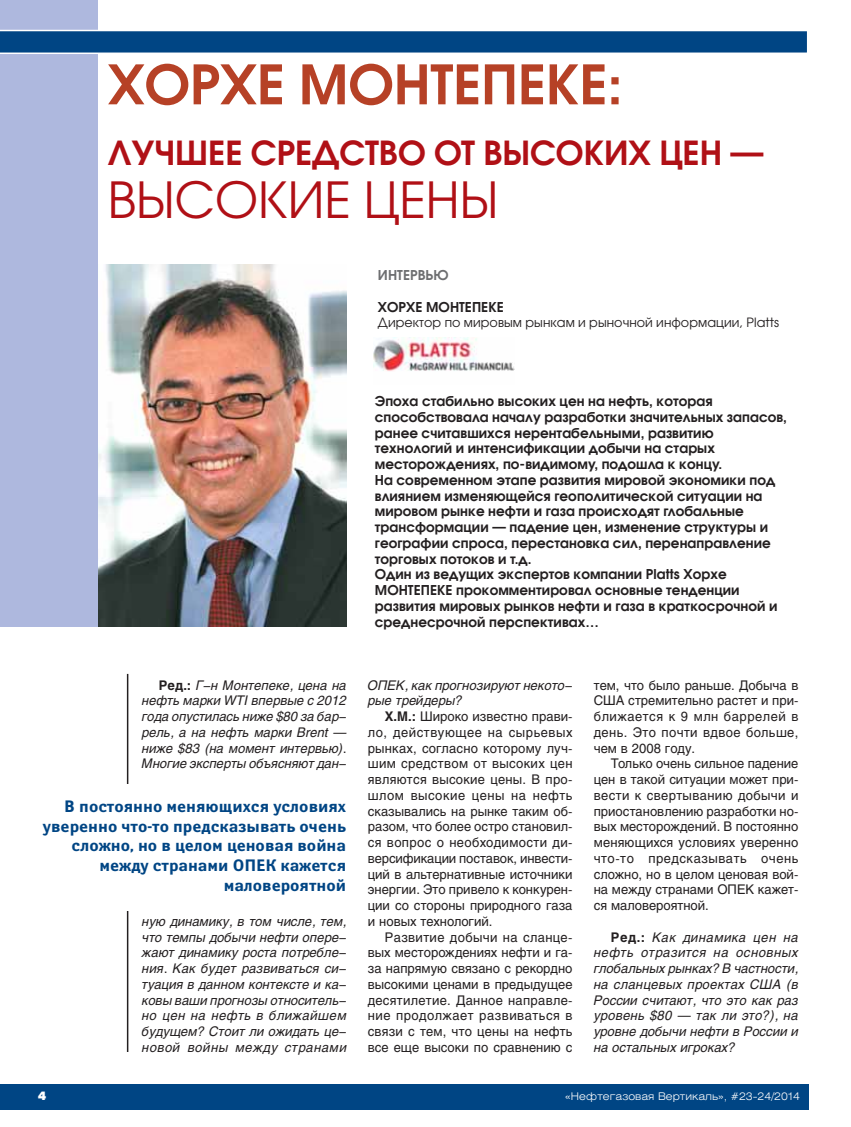
<style>
.page{position:relative;width:851px;height:1127px;background:#fff}
.page>*{position:absolute;margin:0;border:0;box-sizing:border-box;transform-origin:0 0}
.t1{font:600 54px "Avant Garde Gothic C";color:#b64126}
.t2{font:49.5px "Avant Garde Gothic C";color:#b01016}
.t3{font:600 33px "Avant Garde Gothic C";color:#b01016}
.t4{font:700 16.5px/19.8px "Yanus C";color:#004584;text-align:right}
.t5{font:600 13.5px/15.8px "Avant Garde Gothic C";letter-spacing:.005em;color:#231f20}
.t6{font:600 13.5px "Avant Garde Gothic C";letter-spacing:.005em;color:#6d6e70}
.t7{font:13.2px/15.8px "Helios";color:#231f20;text-align:justify}
.t8{font:italic 13.2px/15.8px "Helios";color:#231f20;text-align:justify}
.t9{font:12.75px "Avant Garde Gothic C";letter-spacing:.005em;color:#231f20}
.t10{font:12px "Futura Futuris XC";color:#fff}
.t11{font:300 10.5px "Helios Ext";color:#fff}
.s1{font-weight:700;font-style:normal}
.s2{font-weight:700}
</style>
<div class="page">
<img style="left:98px;top:264px;width:248px;height:363px">
<div style="left:0;top:1084px;width:808px;height:26px;background:#004584"></div>
<div style="left:0;top:0;width:98px;height:627px;background:#aeb8de"></div>
<svg style="left:0;top:30px;width:807px;height:24px;background:#1d5a91"></svg>
<hr style="left:127px;top:674px;width:1px;height:378px;background:#231f20">
<div style="left:34px;top:784px;width:312px;height:126px;background:#fff"></div>
<img style="left:373px;top:337px;width:142px;height:34px">
<h1 class="t1" style="left:108px;top:64px;width:516px">ХОРХЕ МОНТЕПЕКЕ:</h1>
<h3 class="t3" style="left:108px;top:140px;width:657px">ЛУЧШЕЕ СРЕДСТВО ОТ ВЫСОКИХ ЦЕН —</h3>
<h2 class="t2" style="left:108px;top:181px;width:392px">ВЫСОКИЕ ЦЕНЫ</h2>
<p class="t6" style="left:378px;top:270px;width:72px">ИНТЕРВЬЮ</p>
<p class="t5" style="left:378px;top:300px;width:127px">ХОРХЕ МОНТЕПЕКЕ</p>
<p class="t9" style="left:378px;top:318px;width:402px">Директор по мировым рынкам и рыночной информации, Platts</p>
<p class="t8" style="left:142px;top:677px;width:206px;text-indent:17px"><span class="s1">Ред.:</span> Г−н Монтепеке, цена на нефть марки WTI впервые с 2012 года опустилась ниже $80 за бар− рель, а на нефть марки Brent – ниже $83 (на момент интервью).<br>Многие эксперты объясняют дан−</p>
<p class="t4" style="left:43px;top:798px;width:304px">В постоянно меняющихся условиях уверенно что-то предсказывать очень сложно, но в целом ценовая война между странами ОПЕК кажется маловероятной</p>
<p class="t10" style="left:38px;top:1091px;width:10px">4</p>
<p class="t8" style="left:142px;top:913px;width:206px">ную динамику, в том числе, тем, что темпы добычи нефти опере− жают динамику роста потребле− ния. Как будет развиваться си− туация в данном контексте и ка− ковы ваши прогнозы относитель− но цен на нефть в ближайшем будущем? Стоит ли ожидать це− новой войны между странами</p>
<p class="t5" style="left:375px;top:395px;width:413px">Эпоха стабильно высоких цен на нефть, которая способствовала началу разработки значительных запасов, ранее считавшихся нерентабельными, развитию технологий и интенсификации добычи на старых месторождениях, по-видимому, подошла к концу.<br>На современном этапе развития мировой экономики под влиянием изменяющейся геополитической ситуации на мировом рынке нефти и газа происходят глобальные трансформации — падение цен, изменение структуры и географии спроса, перестановка сил, перенаправление торговых потоков и т.д.<br>Один из ведущих экспертов компании Platts Хорхе МОНТЕПЕКЕ прокомментировал основные тенденции развития мировых рынков нефти и газа в краткосрочной и среднесрочной перспективах…</p>
<p class="t8" style="left:368px;top:677px;width:206px">ОПЕК, как прогнозируют некото− рые трейдеры?</p>
<p class="t7" style="left:368px;top:710px;width:206px;text-indent:17px"><span class="s2">Х.М.:</span> Широко известно прави&shy;ло, действующее на сырьевых рынках, согласно которому луч&shy;шим средством от высоких цен являются высокие цены. В про&shy;шлом высокие цены на нефть сказывались на рынке таким об&shy;разом, что более остро становил&shy;ся вопрос о необходимости ди&shy;версификации поставок, инвести&shy;ций в альтернативные источники энергии. Это привело к конкурен&shy;ции со стороны природного газа и новых технологий.</p>
<p class="t7" style="left:368px;top:930px;width:206px;text-indent:17px">Развитие добычи на сланце&shy;вых месторождениях нефти и га&shy;за напрямую связано с рекордно высокими ценами в предыдущее десятилетие. Данное направле&shy;ние продолжает развиваться в связи с тем, что цены на нефть все еще высоки по сравнению с</p>
<p class="t7" style="left:593px;top:678px;width:206px">тем, что было раньше. Добыча в США стремительно растет и при&shy;ближается к 9 млн баррелей в день. Это почти вдвое больше, чем в 2008 году.</p>
<p class="t7" style="left:593px;top:757px;width:206px;text-indent:17px">Только очень сильное падение цен в такой ситуации может при&shy;вести к свертыванию добычи и приостановлению разработки но&shy;вых месторождений. В постоянно меняющихся условиях уверенно что-то предсказывать очень сложно, но в целом ценовая вой&shy;на между странами ОПЕК кажет&shy;ся маловероятной.</p>
<p class="t8" style="left:593px;top:929px;width:206px;text-indent:17px"><span class="s1">Ред.:</span> Как динамика цен на нефть отразится на основных глобальных рынках? В частности, на сланцевых проектах США (в России считают, что это как раз уровень $80 – так ли это?), на уровне добычи нефти в России и на остальных игроках?</p>
<p class="t11" style="left:565px;top:1092px;width:236px">«Нефтегазовая Вертикаль», #23-24/2014</p>
</div>
